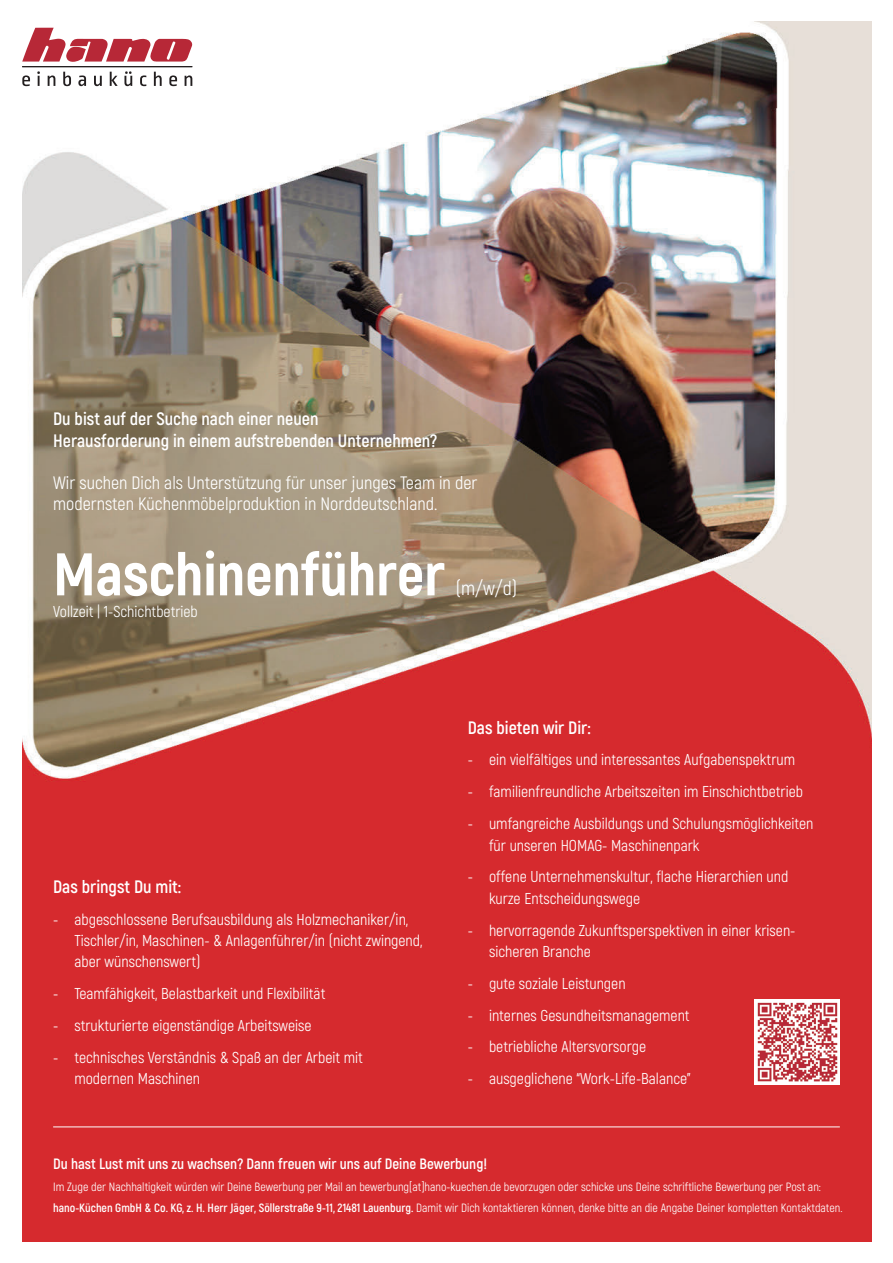
<style>
.page{position:relative;width:893px;height:1263px;background:#fff}
.page>*{position:absolute;margin:0;border:0;box-sizing:border-box;transform-origin:0 0}
.t1{font:800 60px "Akrobat";color:#fff}
.t2{font:19.5px "Akrobat";color:#fff}
.t3{font:700 18px "Akrobat";color:#fff}
.t4{font:18px "Akrobat";color:#fff}
.t5{font:15.75px "Akrobat";color:#fff}
.t6{font:700 15px "Akrobat";color:#fff}
.t7{font:12px "Akrobat";color:#fff}
.s1{font-weight:700}
</style>
<div class="page">
<img style="left:22px;top:21px;width:850px;height:1221px">
<div style="left:21px;top:21px;width:179px;height:85px;background:#fff"></div>
<hr style="left:22px;top:66px;width:170px;height:1px;background:#231f20">
<svg style="left:22px;top:75px;width:8px;height:11px"></svg>
<svg style="left:37px;top:71px;width:3px;height:15px"></svg>
<svg style="left:48px;top:75px;width:7px;height:11px"></svg>
<svg style="left:63px;top:72px;width:8px;height:14px"></svg>
<svg style="left:78px;top:75px;width:8px;height:11px"></svg>
<svg style="left:94px;top:76px;width:8px;height:10px"></svg>
<svg style="left:110px;top:72px;width:8px;height:14px"></svg>
<svg style="left:124px;top:71px;width:8px;height:15px"></svg>
<svg style="left:140px;top:75px;width:6px;height:11px"></svg>
<svg style="left:154px;top:72px;width:8px;height:14px"></svg>
<svg style="left:169px;top:75px;width:8px;height:11px"></svg>
<svg style="left:185px;top:75px;width:7px;height:11px"></svg>
<svg style="left:22px;top:28px;width:170px;height:34px"></svg>
<hr style="left:53px;top:1126px;width:787px;height:1px;background:#fff">
<img style="left:755px;top:999px;width:85px;height:85px">
<p class="t3" style="left:53px;top:412px;width:267px">Du bist auf der Suche nach einer neuen</p>
<p class="t3" style="left:53px;top:433px;width:386px">Herausforderung in einem aufstrebenden Unternehmen?</p>
<p class="t4" style="left:53px;top:476px;width:426px">Wir suchen Dich als Unterstützung für unser junges Team in der</p>
<p class="t4" style="left:53px;top:497px;width:386px">modernsten Küchenmöbelproduktion in Norddeutschland.</p>
<p class="t1" style="left:53px;top:539px;width:393px">Maschinenführer</p>
<p class="t2" style="left:456px;top:581px;width:63px">(m/w/d)</p>
<p class="t5" style="left:53px;top:605px;width:146px">Vollzeit | 1-Schichtbetrieb</p>
<p class="t3" style="left:53px;top:880px;width:130px">Das bringst Du mit:</p>
<p class="t5" style="left:53px;top:913px;width:357px">- abgeschlossene Berufsausbildung als Holzmechaniker/in,</p>
<p class="t5" style="left:74px;top:935px;width:350px">Tischler/in, Maschinen- &amp; Anlagenführer/in (nicht zwingend,</p>
<p class="t5" style="left:74px;top:956px;width:128px">aber wünschenswert)</p>
<p class="t5" style="left:53px;top:988px;width:274px">- Teamfähigkeit, Belastbarkeit und Flexibilität</p>
<p class="t5" style="left:53px;top:1020px;width:260px">- strukturierte eigenständige Arbeitsweise</p>
<p class="t5" style="left:53px;top:1052px;width:311px">- technisches Verständnis &amp; Spaß an der Arbeit mit</p>
<p class="t5" style="left:74px;top:1073px;width:127px">modernen Maschinen</p>
<p class="t3" style="left:468px;top:720px;width:124px">Das bieten wir Dir:</p>
<p class="t5" style="left:468px;top:754px;width:329px">- ein vielfältiges und interessantes Aufgabenspektrum</p>
<p class="t5" style="left:468px;top:786px;width:337px">- familienfreundliche Arbeitszeiten im Einschichtbetrieb</p>
<p class="t5" style="left:468px;top:818px;width:347px">- umfangreiche Ausbildungs und Schulungsmöglichkeiten</p>
<p class="t5" style="left:489px;top:839px;width:212px">für unseren HOMAG- Maschinenpark</p>
<p class="t5" style="left:468px;top:871px;width:322px">- offene Unternehmenskultur, flache Hierarchien und</p>
<p class="t5" style="left:489px;top:892px;width:153px">kurze Entscheidungswege</p>
<p class="t5" style="left:468px;top:924px;width:329px">- hervorragende Zukunftsperspektiven in einer krisen-</p>
<p class="t5" style="left:489px;top:945px;width:103px">sicheren Branche</p>
<p class="t5" style="left:468px;top:977px;width:159px">- gute soziale Leistungen</p>
<p class="t5" style="left:468px;top:1009px;width:223px">- internes Gesundheitsmanagement</p>
<p class="t5" style="left:468px;top:1041px;width:180px">- betriebliche Altersvorsorge</p>
<p class="t5" style="left:468px;top:1073px;width:225px">- ausgeglichene “Work-Life-Balance”</p>
<p class="t6" style="left:53px;top:1158px;width:435px">Du hast Lust mit uns zu wachsen? Dann freuen wir uns auf Deine Bewerbung!</p>
<p class="t7" style="left:53px;top:1182px;width:769px">Im Zuge der Nachhaltigkeit würden wir Deine Bewerbung per Mail an bewerbung[at]hano-kuechen.de bevorzugen oder schicke uns Deine schriftliche Bewerbung per Post an:</p>
<p class="t7" style="left:53px;top:1203px;width:791px"><span class="s1">hano-Küchen GmbH &amp; Co. KG, z. H. Herr Jäger, Söllerstraße 9-11, 21481 Lauenburg.</span> Damit wir Dich kontaktieren können, denke bitte an die Angabe Deiner kompletten Kontaktdaten.</p>
</div>
